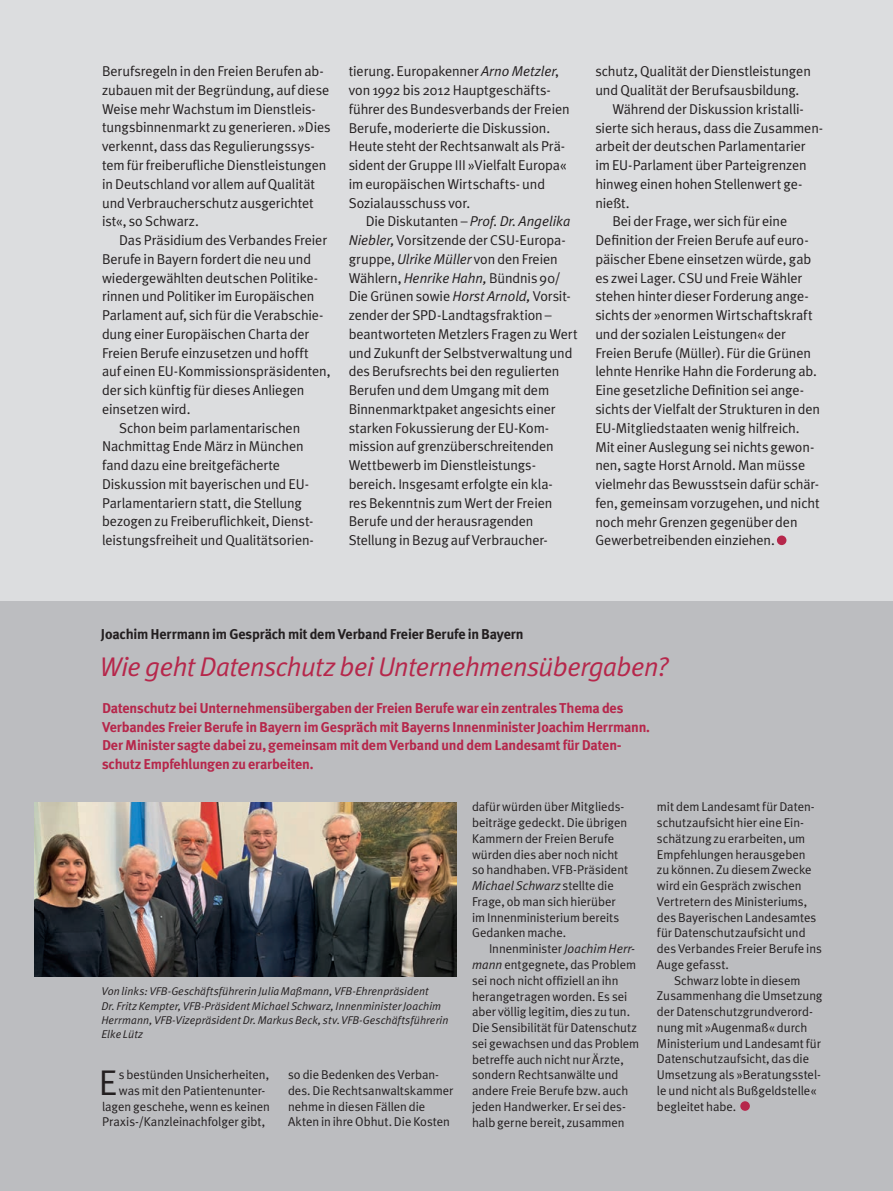
<style>
.page{position:relative;width:893px;height:1191px;background:#dcdddf}
.page>*{position:absolute;margin:0;border:0;box-sizing:border-box;transform-origin:0 0}
.t1{font:35.7px "Meta Plus Normal";color:#231f20}
.t2{font:italic 27px "Meta Plus Normal";letter-spacing:-.015em;color:#b6274b}
.t3{font:14.25px/18.8px "Meta Plus Normal";letter-spacing:-.01em;color:#231f20}
.t4{font:700 14.25px/18.8px "Meta Plus";letter-spacing:-.01em;color:#b6274b}
.t5{font:700 14.25px "Meta Plus";letter-spacing:-.015em;color:#231f20}
.t6{font:12.75px/15.8px "Meta Plus Normal";letter-spacing:-.005em;color:#231f20}
.t7{font:italic 11.25px/14.2px "Meta Plus Normal";letter-spacing:.005em;color:#231f20}
.s1{font-style:italic}
</style>
<div class="page">
<div style="left:0;top:601px;width:893px;height:590px;background:#bcbdc0"></div>
<div style="left:777px;top:535px;width:9px;height:10px;background:#b6274b;border-radius:50%"></div>
<div style="left:740px;top:1101px;width:10px;height:9px;background:#b6274b;border-radius:50%"></div>
<img style="left:34px;top:802px;width:422px;height:174px">
<p class="t3" style="left:102px;top:62px;width:230px">Berufsregeln in den Freien Berufen ab&shy;zubauen mit der Begründung, auf diese Weise mehr Wachstum im Dienstleis&shy;tungsbinnenmarkt zu generieren. »Dies verkennt, dass das Regulierungssys&shy;tem für freiberufliche Dienstleistungen in Deutschland vor allem auf Qualität und Verbraucherschutz ausgerichtet ist«, so Schwarz.</p>
<p class="t3" style="left:119px;top:230px;width:210px">Das Präsidium des Verbandes Freier</p>
<p class="t3" style="left:102px;top:249px;width:211px">Berufe in Bayern fordert die neu und</p>
<p class="t3" style="left:102px;top:268px;width:218px">wiedergewählten deutschen Politike-</p>
<p class="t3" style="left:102px;top:287px;width:214px">rinnen und Politiker im Europäischen</p>
<p class="t3" style="left:102px;top:305px;width:223px">Parlament auf, sich für die Verabschie-</p>
<p class="t3" style="left:102px;top:324px;width:209px">dung einer Europäischen Charta der</p>
<p class="t3" style="left:102px;top:343px;width:208px">Freien Berufe einzusetzen und hofft</p>
<p class="t3" style="left:102px;top:362px;width:230px">auf einen EU-Kommissionspräsidenten,</p>
<p class="t3" style="left:102px;top:380px;width:204px">der sich künftig für dieses Anliegen</p>
<p class="t3" style="left:102px;top:399px;width:90px">einsetzen wird.</p>
<p class="t3" style="left:119px;top:418px;width:183px">Schon beim parlamentarischen</p>
<p class="t3" style="left:102px;top:437px;width:203px">Nachmittag Ende März in München</p>
<p class="t3" style="left:102px;top:455px;width:180px">fand dazu eine breitgefächerte</p>
<p class="t3" style="left:102px;top:474px;width:209px">Diskussion mit bayerischen und EU-</p>
<p class="t3" style="left:102px;top:493px;width:201px">Parlamentariern statt, die Stellung</p>
<p class="t3" style="left:102px;top:512px;width:213px">bezogen zu Freiberuflichkeit, Dienst-</p>
<p class="t3" style="left:102px;top:530px;width:213px">leistungsfreiheit und Qualitätsorien-</p>
<p class="t3" style="left:349px;top:62px;width:223px">tierung. Europakenner <span class="s1">Arno Metzler</span>, von 1992 bis 2012 Hauptgeschäfts&shy;führer des Bundesverbands der Freien Berufe, moderierte die Diskussion.<br>Heute steht der Rechtsanwalt als Prä&shy;sident der Gruppe III »Vielfalt Europa« im europäischen Wirtschafts- und Sozialausschuss vor.</p>
<p class="t3" style="left:349px;top:212px;width:231px;text-indent:17px">Die Diskutanten – <span class="s1">Prof. Dr. Angelika Niebler,</span> Vorsitzende der CSU-Europa&shy;gruppe, <span class="s1">Ulrike Müller</span> von den Freien Wählern, <span class="s1">Henrike Hahn,</span> Bündnis 90/ Die Grünen sowie <span class="s1">Horst Arnold,</span> Vorsit&shy;zender der SPD-Landtagsfraktion – beantworteten Metzlers Fragen zu Wert und Zukunft der Selbstverwaltung und des Berufsrechts bei den regulierten Berufen und dem Umgang mit dem Binnenmarktpaket angesichts einer starken Fokussierung der EU-Kom&shy;mission auf grenzüberschreitenden Wettbewerb im Dienstleistungs&shy;bereich. Insgesamt erfolgte ein kla-<br>res Bekenntnis zum Wert der Freien Berufe und der herausragenden Stellung in Bezug auf Verbraucher-</p>
<p class="t3" style="left:595px;top:62px;width:217px">schutz, Qualität der Dienstleistungen</p>
<p class="t3" style="left:595px;top:81px;width:206px">und Qualität der Berufsausbildung.</p>
<p class="t3" style="left:612px;top:99px;width:193px">Während der Diskussion kristalli-</p>
<p class="t3" style="left:595px;top:118px;width:229px">sierte sich heraus, dass die Zusammen-</p>
<p class="t3" style="left:595px;top:137px;width:212px">arbeit der deutschen Parlamentarier</p>
<p class="t3" style="left:595px;top:156px;width:213px">im EU-Parlament über Parteigrenzen</p>
<p class="t3" style="left:595px;top:174px;width:209px">hinweg einen hohen Stellenwert ge-</p>
<p class="t3" style="left:595px;top:193px;width:36px">nießt.</p>
<p class="t3" style="left:612px;top:212px;width:176px">Bei der Frage, wer sich für eine</p>
<p class="t3" style="left:595px;top:231px;width:215px">Definition der Freien Berufe auf euro-</p>
<p class="t3" style="left:595px;top:249px;width:217px">päischer Ebene einsetzen würde, gab</p>
<p class="t3" style="left:595px;top:268px;width:208px">es zwei Lager. CSU und Freie Wähler</p>
<p class="t3" style="left:595px;top:287px;width:215px">stehen hinter dieser Forderung ange-</p>
<p class="t3" style="left:595px;top:306px;width:219px">sichts der »enormen Wirtschaftskraft</p>
<p class="t3" style="left:595px;top:324px;width:192px">und der sozialen Leistungen« der</p>
<p class="t3" style="left:595px;top:343px;width:217px">Freien Berufe (Müller). Für die Grünen</p>
<p class="t3" style="left:595px;top:362px;width:223px">lehnte Henrike Hahn die Forderung ab.</p>
<p class="t3" style="left:595px;top:381px;width:210px">Eine gesetzliche Definition sei ange-</p>
<p class="t3" style="left:595px;top:399px;width:226px">sichts der Vielfalt der Strukturen in den</p>
<p class="t3" style="left:595px;top:418px;width:206px">EU-Mitgliedstaaten wenig hilfreich.</p>
<p class="t3" style="left:595px;top:437px;width:220px">Mit einer Auslegung sei nichts gewon-</p>
<p class="t3" style="left:595px;top:456px;width:211px">nen, sagte Horst Arnold. Man müsse</p>
<p class="t3" style="left:595px;top:474px;width:225px">vielmehr das Bewusstsein dafür schär-</p>
<p class="t3" style="left:595px;top:493px;width:226px">fen, gemeinsam vorzugehen, und nicht</p>
<p class="t3" style="left:595px;top:512px;width:204px">noch mehr Grenzen gegenüber den</p>
<p class="t3" style="left:595px;top:531px;width:181px">Gewerbetreibenden einziehen.</p>
<p class="t5" style="left:101px;top:625px;width:424px">Joachim Herrmann im Gespräch mit dem Verband Freier Berufe in Bayern</p>
<h2 class="t2" style="left:99px;top:651px;width:569px">Wie geht Datenschutz bei Unternehmensübergaben?</h2>
<p class="t4" style="left:102px;top:698px;width:549px">Datenschutz bei Unternehmensübergaben der Freien Berufe war ein zentrales Thema des Verbandes Freier Berufe in Bayern im Gespräch mit Bayerns Innenminister Joachim Herrmann.<br>Der Minister sagte dabei zu, gemeinsam mit dem Verband und dem Landesamt für Daten&shy;schutz Empfehlungen zu erarbeiten.</p>
<p class="t6" style="left:472px;top:799px;width:158px">dafür würden über Mitglieds&shy;beiträge gedeckt. Die übrigen<br>Kammern der Freien Berufe würden dies aber noch nicht so handhaben. VFB-Präsident<br><span class="s1">Michael Schwarz</span> stellte die<br>Frage, ob man sich hierüber im Innenministerium bereits<br>Gedanken mache.</p>
<p class="t6" style="left:472px;top:940px;width:169px;text-indent:17px">Innenminister <span class="s1">Joachim Herr&shy;mann</span> entgegnete, das Problem sei noch nicht offiziell an ihn herangetragen worden. Es sei aber völlig legitim, dies zu tun.<br>Die Sensibilität für Datenschutz sei gewachsen und das Problem betreffe auch nicht nur Ärzte, sondern Rechtsanwälte und andere Freie Berufe bzw. auch jeden Handwerker. Er sei des&shy;halb gerne bereit, zusammen</p>
<p class="t6" style="left:657px;top:799px;width:159px">mit dem Landesamt für Daten-</p>
<p class="t6" style="left:657px;top:814px;width:149px">schutzaufsicht hier eine Ein-</p>
<p class="t6" style="left:657px;top:830px;width:150px">schätzung zu erarbeiten, um</p>
<p class="t6" style="left:657px;top:846px;width:150px">Empfehlungen herausgeben</p>
<p class="t6" style="left:657px;top:862px;width:156px">zu können. Zu diesem Zwecke</p>
<p class="t6" style="left:657px;top:877px;width:146px">wird ein Gespräch zwischen</p>
<p class="t6" style="left:657px;top:893px;width:152px">Vertretern des Ministeriums,</p>
<p class="t6" style="left:657px;top:909px;width:161px">des Bayerischen Landesamtes</p>
<p class="t6" style="left:657px;top:925px;width:150px">für Datenschutzaufsicht und</p>
<p class="t6" style="left:657px;top:940px;width:166px">des Verbandes Freier Berufe ins</p>
<p class="t6" style="left:657px;top:956px;width:74px">Auge gefasst.</p>
<p class="t6" style="left:674px;top:972px;width:128px">Schwarz lobte in diesem</p>
<p class="t6" style="left:657px;top:988px;width:167px">Zusammenhang die Umsetzung</p>
<p class="t6" style="left:657px;top:1003px;width:157px">der Datenschutzgrundverord-</p>
<p class="t6" style="left:657px;top:1019px;width:152px">nung mit »Augenmaß« durch</p>
<p class="t6" style="left:657px;top:1035px;width:166px">Ministerium und Landesamt für</p>
<p class="t6" style="left:657px;top:1051px;width:154px">Datenschutzaufsicht, das die</p>
<p class="t6" style="left:657px;top:1066px;width:166px">Umsetzung als »Beratungsstel-</p>
<p class="t6" style="left:657px;top:1082px;width:161px">le und nicht als Bußgeldstelle«</p>
<p class="t6" style="left:657px;top:1098px;width:81px">begleitet habe.</p>
<p class="t7" style="left:102px;top:984px;width:348px">Von links: VFB-Geschäftsführerin Julia Maßmann, VFB-Ehrenpräsident<br>Dr. Fritz Kempter, VFB-Präsident Michael Schwarz, Innenminister Joachim Herrmann, VFB-Vizepräsident Dr. Markus Beck, stv. VFB-Geschäftsführerin Elke Lütz</p>
<p class="t6" style="left:288px;top:1066px;width:167px">so die Bedenken des Verban&shy;des. Die Rechtsanwaltskammer nehme in diesen Fällen die<br>Akten in ihre Obhut. Die Kosten</p>
<h1 class="t1" style="left:99px;top:1061px;width:20px">E</h1>
<p class="t6" style="left:119px;top:1066px;width:152px">s bestünden Unsicherheiten,</p>
<p class="t6" style="left:119px;top:1082px;width:148px">was mit den Patientenunter-</p>
<p class="t6" style="left:102px;top:1098px;width:169px">lagen geschehe, wenn es keinen</p>
<p class="t6" style="left:102px;top:1113px;width:165px">Praxis-/Kanzleinachfolger gibt,</p>
</div>
